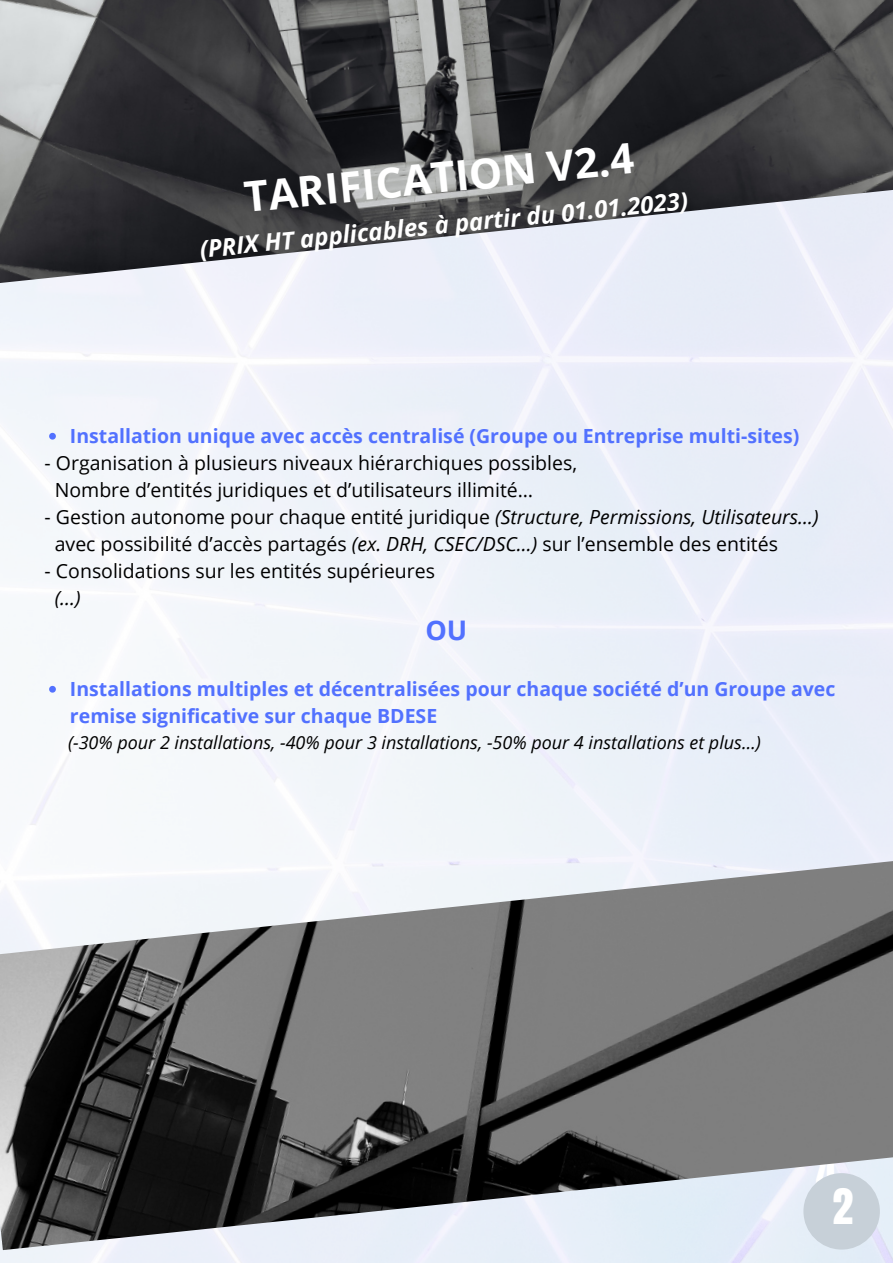
<style>
.page{position:relative;width:893px;height:1264px;background:#fff}
.page>*{position:absolute;margin:0;border:0;box-sizing:border-box;transform-origin:0 0}
.t1{font:700 42px "Open Sans";color:#fff}
.t2{font:42px "Anton";color:#fff}
.t3{font:700 27px "Open Sans";color:#5271ff}
.t4{font:italic 700 24px "Open Sans";color:#fff}
.t5{font:19.5px/27px "Open Sans";color:#000}
.t6{font:700 19.5px/27px "Open Sans";color:#5271ff}
.t7{font:italic 19.5px "Open Sans";color:#000}
.t8{font:italic 18px "Open Sans";color:#000}
.s1{font-style:italic}
</style>
<div class="page">
<img style="left:0;top:0;width:892px;height:284px">
<svg style="left:49px;top:433px;width:7px;height:6px"></svg>
<svg style="left:49px;top:686px;width:7px;height:6px"></svg>
<img style="left:0;top:859px;width:892px;height:391px">
<div style="left:803px;top:1173px;width:76px;height:76px;background:#c7d0d8;border-radius:50%"></div>
<h1 class="t1" style="left:241px;top:168px;width:393px;rotate:-6deg">TARIFICATION V2.4</h1>
<p class="t4" style="left:198px;top:233px;width:492px;rotate:-6deg">(PRIX HT applicables à partir du 01.01.2023)</p>
<p class="t6" style="left:70px;top:422px;width:730px">Installation unique avec accès centralisé (Groupe ou Entreprise multi-sites)</p>
<p class="t5" style="left:55px;top:449px;width:524px;text-indent:-10px">- Organisation à plusieurs niveaux hiérarchiques possibles,<br>Nombre d’entités juridiques et d’utilisateurs illimité…</p>
<p class="t5" style="left:55px;top:503px;width:765px;text-indent:-10px">- Gestion autonome pour chaque entité juridique <span class="s1">(Structure, Permissions, Utilisateurs…) </span>avec possibilité d’accès partagés <span class="s1">(ex. DRH, CSEC/DSC…)</span> sur l’ensemble des entités</p>
<p class="t5" style="left:45px;top:557px;width:392px">- Consolidations sur les entités supérieures</p>
<p class="t7" style="left:55px;top:584px;width:27px">(...)</p>
<h2 class="t3" style="left:425px;top:611px;width:43px">OU</h2>
<p class="t6" style="left:70px;top:675px;width:767px">Installations multiples et décentralisées pour chaque société d’un Groupe avec remise significative sur chaque BDESE</p>
<p class="t8" style="left:68px;top:729px;width:694px">(-30% pour 2 installations, -40% pour 3 installations, -50% pour 4 installations et plus…)</p>
<h1 class="t2" style="left:815px;top:1143px;width:22px">4</h1>
<h1 class="t2" style="left:832px;top:1176px;width:22px">2</h1>
</div>
